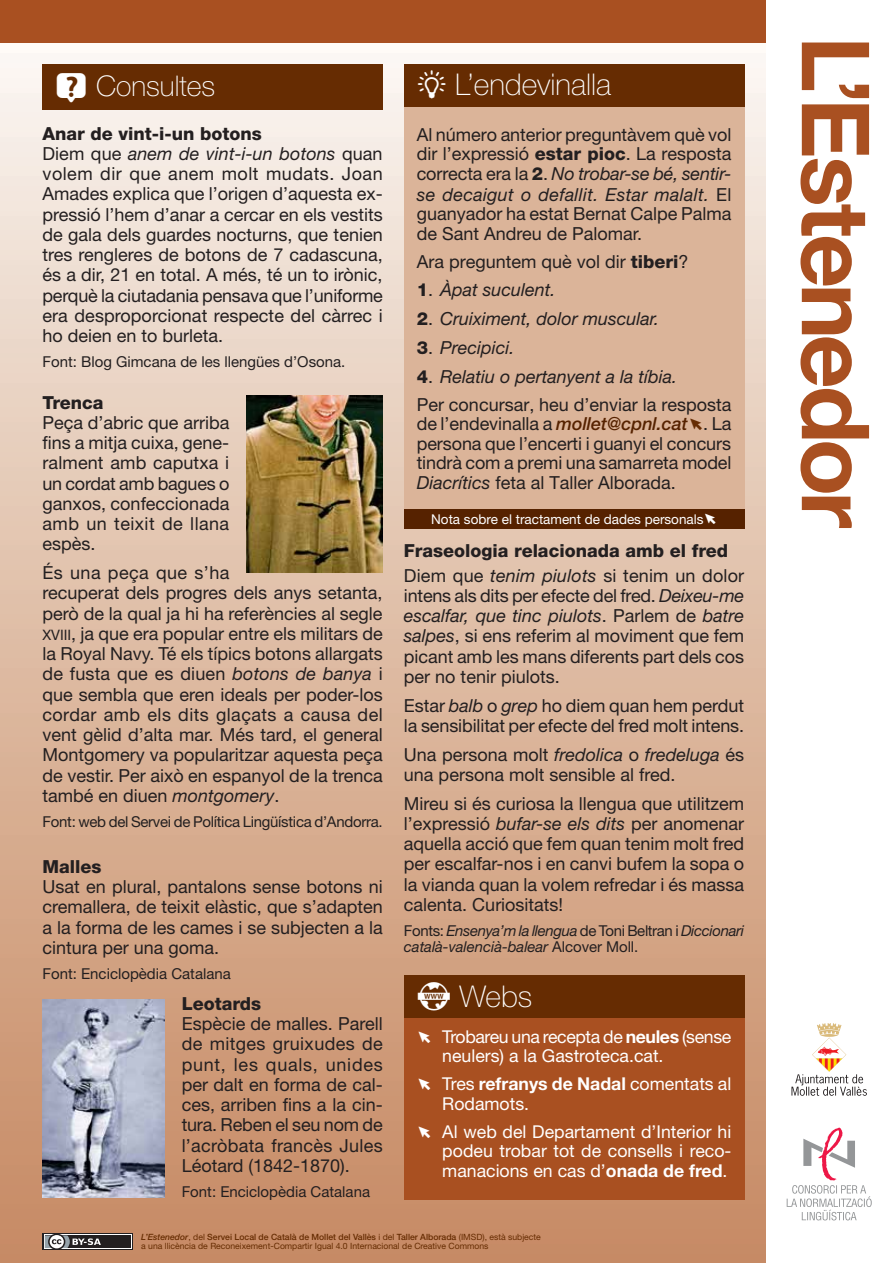
<style>
.page{position:relative;width:893px;height:1263px;background:#fff}
.page>*{position:absolute;margin:0;border:0;box-sizing:border-box;transform-origin:0 0}
.t1{font:100 30px "Helvetica Neue LT Std";color:#fff}
.t2{font:100 28.5px "Helvetica Neue LT Std";color:#fff}
.t3{font:18px/20.2px "Helvetica Neue LT Std";color:#231f20;text-align:justify}
.t4{font:800 18px/24.5px "Helvetica Neue LT Std";color:#231f20}
.t5{font:italic 18px "Helvetica Neue LT Std";color:#231f20}
.t6{font:17.7px/19.5px "Helvetica Neue LT Std";color:#fff}
.t7{font:17.7px/19.5px "Helvetica Neue LT Std";letter-spacing:-.02em;color:#fff}
.t8{font:15px "Helvetica Neue LT Std";color:#231f20}
.t9{font:italic 15px/16.5px "Helvetica Neue LT Std";letter-spacing:-.025em;color:#231f20}
.t10{font:15px "Helvetica Neue LT Std";letter-spacing:-.02em;color:#231f20}
.t11{font:13.5px "Helvetica Neue LT Std";color:#fff}
.t12{font:8.7px/8.7px "Helvetica Neue LT Std";color:#662c02}
.s1{font-family:"Estenedor";font-weight:400;font-size:30px}
.s2{font-weight:800}
.s3{font-style:italic}
.s4{font-family:"Helvetica Neue LT Std Roman SC800";font-size:14.4px}
.s5{font-family:"Estenedor";font-weight:400}
.s6{font-weight:800;font-style:normal}
.s7{font-style:normal}
.s8{font-weight:500;font-style:italic;color:#562200}
.s9{font-family:"Estenedor";font-size:15px;color:#662c02}
.s10{font-family:"Estenedor"}
.s11{font-weight:400}
.s12{font-weight:400;font-style:italic}
.s13{font-family:"Estenedor";font-size:15px}
.s14{font-weight:700}
.s15{font-weight:500;font-style:italic}
.s16{font-weight:500}
</style>
<div class="page">
<div style="left:0;top:9px;width:765px;height:1254px;background:linear-gradient(to bottom,#faf6f1,#c5875f)"></div>
<div style="left:0;top:0;width:765px;height:43px;background:#a95021"></div>
<svg style="left:791px;top:1023px;width:76px;height:73px"></svg>
<svg style="left:787px;top:1127px;width:85px;height:93px"></svg>
<div style="left:43px;top:1233px;width:90px;height:17px;background:#fff"></div>
<svg style="left:44px;top:1235px;width:87px;height:13px"></svg>
<div style="left:45px;top:1235px;width:85px;height:13px;background:#231f20"></div>
<svg style="left:45px;top:1233px;width:56px;height:17px"></svg>
<svg style="left:800px;top:43px;width:69px;height:485px"></svg>
<div style="left:404px;top:106px;width:340px;height:406px;background:#dbb499"></div>
<div style="left:404px;top:64px;width:340px;height:42px;background:#662c02"></div>
<div style="left:404px;top:1017px;width:340px;height:182px;background:#a95021"></div>
<div style="left:404px;top:975px;width:340px;height:43px;background:#662c02"></div>
<div style="left:404px;top:509px;width:340px;height:20px;background:#562200"></div>
<div style="left:43px;top:64px;width:340px;height:46px;background:#662c02"></div>
<img style="left:43px;top:999px;width:122px;height:198px">
<img style="left:246px;top:396px;width:137px;height:177px">
<h2 class="t2" style="left:55px;top:70px;width:162px"><span class="s1">o</span> Consultes</h2>
<p class="t3" style="left:43px;top:123px;width:342px;text-align:left"><span class="s2">Anar de vint-i-un botons<br></span>Diem que <span class="s3">anem de vint-i-un botons</span> quan volem dir que anem molt mudats. Joan Amades explica que l’origen d’aquesta ex&shy;pressió l’hem d’anar a cercar en els vestits de gala dels guardes nocturns, que tenien tres rengleres de botons de 7 cadascuna, és a dir, 21 en total. A més, té un to irònic, perquè la ciutadania pensava que l’uniforme era desproporcionat respecte del càrrec i ho deien en to burleta.</p>
<p class="t8" style="left:43px;top:353px;width:304px">Font: Blog Gimcana de les llengües d’Osona.</p>
<p class="t4" style="left:43px;top:390px;width:63px">Trenca</p>
<p class="t3" style="left:43px;top:412px;width:188px">Peça d’abric que arriba fins a mitja cuixa, gene&shy;ralment amb caputxa i un cordat amb bagues o ganxos, confeccionada amb un teixit de llana espès.</p>
<p class="t3" style="left:43px;top:562px;width:342px;text-align:left">És una peça que s’ha<br>recuperat dels progres dels anys setanta, però de la qual ja hi ha referències al segle <span class="s4">xviii</span>, ja que era popular entre els militars de la Royal Navy. Té els típics botons allargats de fusta que es diuen <span class="s3">botons de banya</span> i que sembla que eren ideals per poder-los cordar amb els dits glaçats a causa del vent gèlid d’alta mar. Més tard, el general Montgomery va popularitzar aquesta peça de vestir. Per això en espanyol de la trenca també en diuen <span class="s3">montgomery</span>.</p>
<p class="t10" style="left:43px;top:812px;width:342px">Font: web del Servei de Política Lingüística d’Andorra.</p>
<p class="t4" style="left:43px;top:854px;width:61px">Malles</p>
<p class="t3" style="left:43px;top:876px;width:342px">Usat en plural, pantalons sense botons ni cremallera, de teixit elàstic, que s’adapten a la forma de les cames i se subjecten a la cintura per una goma.</p>
<p class="t8" style="left:43px;top:965px;width:190px">Font: Enciclopèdia Catalana</p>
<p class="t4" style="left:182px;top:991px;width:81px">Leotards</p>
<p class="t3" style="left:182px;top:1013px;width:203px">Espècie de malles. Parell de mitges gruixudes de punt, les quals, unides per dalt en forma de cal&shy;ces, arriben fins a la cin&shy;tura. Reben el seu nom de l’acròbata francès Jules Léotard (1842-1870).</p>
<p class="t8" style="left:182px;top:1182px;width:190px">Font: Enciclopèdia Catalana</p>
<h1 class="t1" style="left:417px;top:67px;width:196px"><span class="s5">d</span> L’endevinalla</h1>
<p class="t3" style="left:417px;top:124px;width:316px;line-height:19.8px">Al número anterior preguntàvem què vol dir l’expressió <span class="s2">estar pioc</span>. La resposta correcta era la <span class="s2">2</span>. <span class="s3">No trobar-se bé, sentir&shy;se decaigut o defallit. Estar malalt.</span> El guanyador ha estat Bernat Calpe Palma de Sant Andreu de Palomar.</p>
<p class="t3" style="left:417px;top:251px;width:273px">Ara preguntem què vol dir <span class="s2">tiberi</span>?</p>
<p class="t5" style="left:417px;top:279px;width:140px"><span class="s6">1</span><span class="s7">.</span> Àpat suculent.</p>
<p class="t5" style="left:417px;top:308px;width:244px"><span class="s6">2</span><span class="s7">.</span> Cruiximent, dolor muscular.</p>
<p class="t5" style="left:417px;top:337px;width:99px"><span class="s6">3</span><span class="s7">.</span> Precipici.</p>
<p class="t3" style="left:417px;top:362px;width:316px;line-height:28px"><span class="s2">4</span>. <span class="s3">Relatiu o pertanyent a la tíbia.<br></span>Per concursar, heu d’enviar la resposta</p>
<p class="t3" style="left:417px;top:414px;width:316px;line-height:19.5px">de l’endevinalla a <span class="s8">mollet@cpnl.cat</span><span class="s9">a</span>. La persona que l’encerti i guanyi el concurs tindrà com a premi una samarreta model <span class="s3">Diacrítics</span> feta al Taller Alborada.</p>
<p class="t11" style="left:431px;top:511px;width:287px">Nota sobre el tractament de dades personals<span class="s10">a</span></p>
<p class="t4" style="left:404px;top:538px;width:342px">Fraseologia relacionada amb el fred<br><span class="s11">Diem que</span> <span class="s12">tenim piulots</span> <span class="s11">si tenim un dolor</span></p>
<p class="t3" style="left:404px;top:585px;width:342px">intens als dits per efecte del fred. <span class="s3">Deixeu-me escalfar, que tinc piulots</span>. Parlem de <span class="s3">batre salpes</span>, si ens referim al moviment que fem picant amb les mans diferents part dels cos per no tenir piulots.</p>
<p class="t3" style="left:404px;top:695px;width:342px">Estar <span class="s3">balb</span> o <span class="s3">grep</span> ho diem quan hem perdut la sensibilitat per efecte del fred molt intens.</p>
<p class="t3" style="left:404px;top:744px;width:342px">Una persona molt <span class="s3">fredolica</span> o <span class="s3">fredeluga</span> és una persona molt sensible al fred.</p>
<p class="t3" style="left:404px;top:793px;width:342px">Mireu si és curiosa la llengua que utilitzem l’expressió <span class="s3">bufar-se els dits</span> per anomenar aquella acció que fem quan tenim molt fred per escalfar-nos i en canvi bufem la sopa o la vianda quan la volem refredar i és massa calenta. Curiositats!</p>
<p class="t9" style="left:404px;top:922px;width:342px"><span class="s7">Fonts:</span> Ensenya’m la llengua <span class="s7">de Toni Beltran i</span> Diccionari català-valencià-balear <span class="s7">Alcover Moll.</span></p>
<h1 class="t1" style="left:417px;top:979px;width:117px"><span class="s5">A</span> Webs</h1>
<p class="t7" style="left:442px;top:1026px;width:291px;text-indent:-26px"><span class="s13">a</span> Trobareu una recepta de <span class="s14">neules</span> (sense neulers) a la Gastroteca.cat.</p>
<p class="t6" style="left:442px;top:1074px;width:291px;text-indent:-26px"><span class="s13">a</span> Tres <span class="s14">refranys de Nadal</span> comentats al<br>Rodamots.</p>
<p class="t6" style="left:442px;top:1121px;width:291px;text-align:justify;text-indent:-26px"><span class="s13">a</span> Al web del Departament d’Interior hi podeu trobar tot de consells i reco&shy;manacions en cas d’<span class="s14">onada de fred</span>.</p>
<p class="t12" style="left:141px;top:1233px;width:401px"><span class="s15">L’Estenedor</span>, del <span class="s16">Servei Local de Català de Mollet del Vallès</span> i del <span class="s16">Taller Alborada</span> (IMSD), està subjecte a una llicència de Reconeixement-Compartir Igual 4.0 Internacional de Creative Commons</p>
</div>
